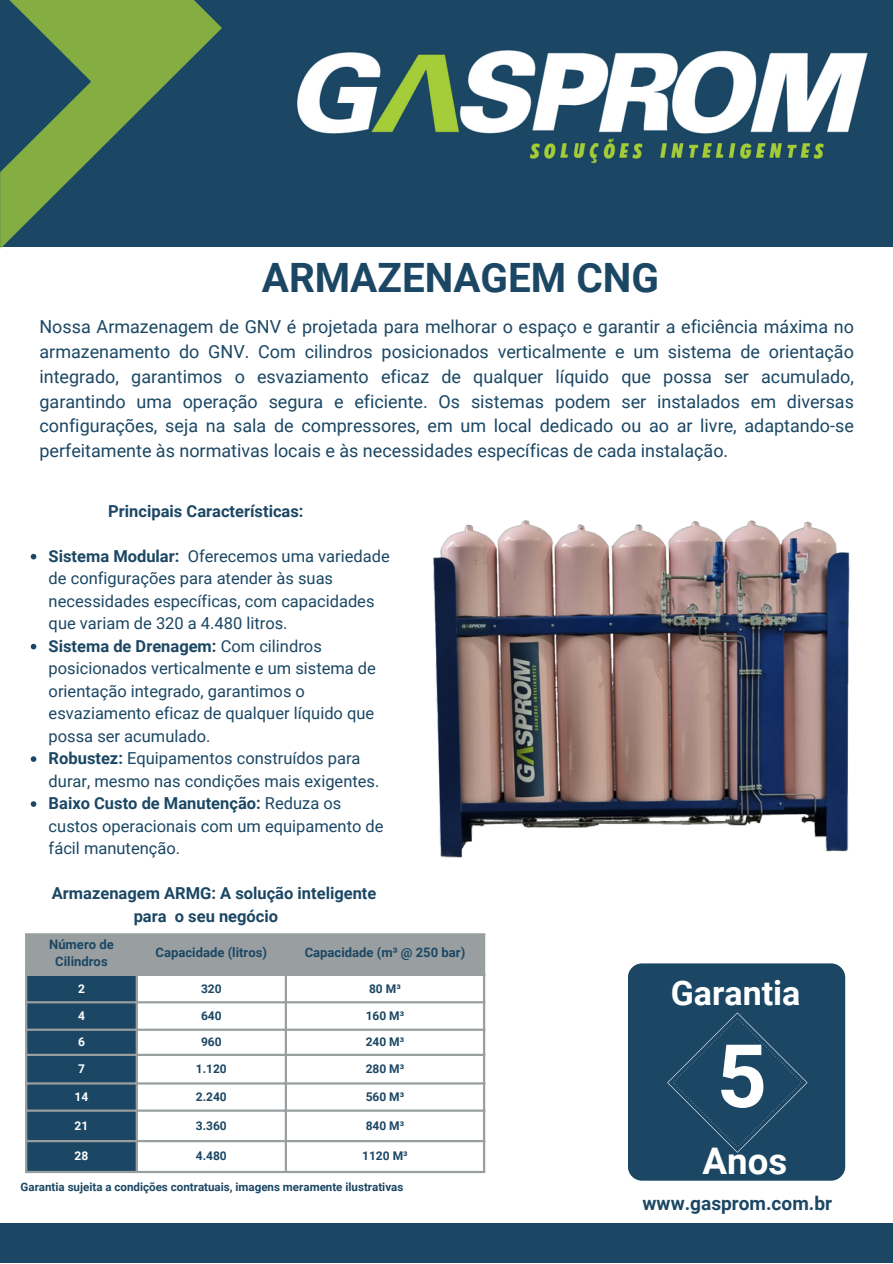
<style>
.page{position:relative;width:893px;height:1264px;background:#fff}
.page>*{position:absolute;margin:0;border:0;box-sizing:border-box;transform-origin:0 0}
.t1{font:700 87.75px "Roboto";color:#fff}
.t2{font:700 40.5px "Roboto";color:#1b4764}
.t3{font:700 36.6px "Roboto";color:#fff}
.t4{font:700 33.9px "Open Sans";color:#fff}
.t5{font:700 33.9px "Roboto";color:#fff}
.t6{font:700 19.05px "Roboto";color:#1b4764}
.t7{font:18px/24.8px "Roboto";color:#1b4764;text-align:justify}
.t8{font:16.5px/22.5px "Roboto";color:#1b4764}
.t9{font:700 16.5px/22.5px "Roboto";color:#1b4764}
.t10{font:700 13.05px/18px "Roboto";color:#1b4764;text-align:center}
.t11{font:700 12px "Roboto";color:#1b4764}
.t12{font:700 12px "Roboto";color:#fff}
.t13{font:700 11.55px "Roboto";color:#1b4764}
.s1{font-weight:700}
</style>
<div class="page">
<div style="left:0;top:0;width:892px;height:247px;background:#1b4764"></div>
<div style="left:0;top:1222px;width:892px;height:40px;background:#1b4764"></div>
<svg style="left:91px;top:0;width:131px;height:158px;fill:#84ae41"></svg>
<svg style="left:0;top:0;width:91px;height:249px"></svg>
<img style="left:433px;top:520px;width:417px;height:338px">
<svg style="left:27px;top:935px;width:456px;height:235px;background:#577181"></svg>
<svg style="left:138px;top:976px;width:345px;height:194px"></svg>
<hr style="left:25px;top:935px;width:2px;height:235px;background:#999fa1">
<hr style="left:136px;top:935px;width:2px;height:235px;background:#999fa1">
<hr style="left:285px;top:935px;width:2px;height:235px;background:#999fa1">
<hr style="left:483px;top:935px;width:2px;height:235px;background:#999fa1">
<hr style="left:25px;top:933px;width:460px;height:2px;background:#999fa1">
<hr style="left:25px;top:973px;width:460px;height:3px;background:#999fa1">
<hr style="left:25px;top:1001px;width:460px;height:2px;background:#999fa1">
<hr style="left:25px;top:1028px;width:460px;height:2px;background:#999fa1">
<hr style="left:25px;top:1053px;width:460px;height:2px;background:#999fa1">
<hr style="left:25px;top:1082px;width:460px;height:2px;background:#999fa1">
<hr style="left:25px;top:1109px;width:460px;height:2px;background:#999fa1">
<hr style="left:25px;top:1139px;width:460px;height:3px;background:#999fa1">
<hr style="left:25px;top:1170px;width:460px;height:3px;background:#999fa1">
<img style="left:297px;top:50px;width:571px;height:114px">
<svg style="left:31px;top:554px;width:5px;height:5px"></svg>
<svg style="left:31px;top:643px;width:5px;height:6px"></svg>
<svg style="left:31px;top:756px;width:5px;height:6px"></svg>
<svg style="left:31px;top:801px;width:5px;height:5px"></svg>
<div style="left:628px;top:963px;width:217px;height:217px;background:#1b4764;border-radius:14px"></div>
<svg style="left:667px;top:1012px;width:140px;height:141px"></svg>
<p class="t2" style="left:262px;top:254px;width:398px">ARMAZENAGEM CNG</p>
<p class="t7" style="left:39px;top:315px;width:816px">Nossa Armazenagem de GNV é projetada para melhorar o espaço e garantir a eficiência máxima no armazenamento do GNV. Com cilindros posicionados verticalmente e um sistema de orientação integrado, garantimos o esvaziamento eficaz de qualquer líquido que possa ser acumulado, garantindo uma operação segura e eficiente. Os sistemas podem ser instalados em diversas configurações, seja na sala de compressores, em um local dedicado ou ao ar livre, adaptando-se perfeitamente às normativas locais e às necessidades específicas de cada instalação.</p>
<p class="t9" style="left:108px;top:500px;width:197px">Principais Características:</p>
<p class="t8" style="left:49px;top:545px;width:342px"><span class="s1">Sistema Modular:</span> Oferecemos uma variedade de configurações para atender às suas necessidades específicas, com capacidades que variam de 320 a 4.480 litros.</p>
<p class="t8" style="left:49px;top:634px;width:329px"><span class="s1">Sistema de Drenagem:</span> Com cilindros posicionados verticalmente e um sistema de orientação integrado, garantimos o esvaziamento eficaz de qualquer líquido que possa ser acumulado.</p>
<p class="t8" style="left:49px;top:747px;width:332px"><span class="s1">Robustez:</span> Equipamentos construídos para durar, mesmo nas condições mais exigentes.</p>
<p class="t8" style="left:49px;top:792px;width:336px"><span class="s1">Baixo Custo de Manutenção:</span> Reduza os custos operacionais com um equipamento de fácil manutenção.</p>
<p class="t9" style="left:134px;top:882px;width:244px;text-indent:-82px">Armazenagem ARMG: A solução inteligente para o seu negócio</p>
<p class="t10" style="left:49px;top:935px;width:66px">Número de<br>Cilindros</p>
<p class="t10" style="left:155px;top:944px;width:113px">Capacidade (litros)</p>
<p class="t10" style="left:304px;top:944px;width:162px">Capacidade (m³ @ 250 bar)</p>
<p class="t12" style="left:78px;top:981px;width:8px">2</p>
<p class="t11" style="left:201px;top:981px;width:22px">320</p>
<p class="t11" style="left:369px;top:981px;width:33px">80 M³</p>
<p class="t12" style="left:78px;top:1009px;width:8px">4</p>
<p class="t11" style="left:201px;top:1009px;width:22px">640</p>
<p class="t11" style="left:365px;top:1009px;width:40px">160 M³</p>
<p class="t12" style="left:78px;top:1034px;width:8px">6</p>
<p class="t11" style="left:201px;top:1034px;width:22px">960</p>
<p class="t11" style="left:365px;top:1034px;width:40px">240 M³</p>
<p class="t12" style="left:78px;top:1061px;width:8px">7</p>
<p class="t11" style="left:196px;top:1061px;width:32px">1.120</p>
<p class="t11" style="left:365px;top:1061px;width:40px">280 M³</p>
<p class="t12" style="left:75px;top:1089px;width:15px">14</p>
<p class="t11" style="left:196px;top:1089px;width:32px">2.240</p>
<p class="t11" style="left:365px;top:1089px;width:40px">560 M³</p>
<p class="t12" style="left:75px;top:1118px;width:15px">21</p>
<p class="t11" style="left:196px;top:1118px;width:32px">3.360</p>
<p class="t11" style="left:365px;top:1118px;width:40px">840 M³</p>
<p class="t12" style="left:75px;top:1149px;width:15px">28</p>
<p class="t11" style="left:196px;top:1149px;width:32px">4.480</p>
<p class="t11" style="left:362px;top:1149px;width:47px">1120 M³</p>
<p class="t13" style="left:21px;top:1180px;width:384px">Garantia sujeita a condições contratuais, imagens meramente ilustrativas</p>
<p class="t5" style="left:670px;top:973px;width:131px">Garantia</p>
<p class="t1" style="left:716px;top:1025px;width:52px">5</p>
<p class="t3" style="left:702px;top:1140px;width:86px">Anos</p>
<p class="t4" style="left:649px;top:981px;width:150px">Garantia</p>
<p class="t6" style="left:642px;top:1191px;width:191px">www.gasprom.com.br</p>
</div>
